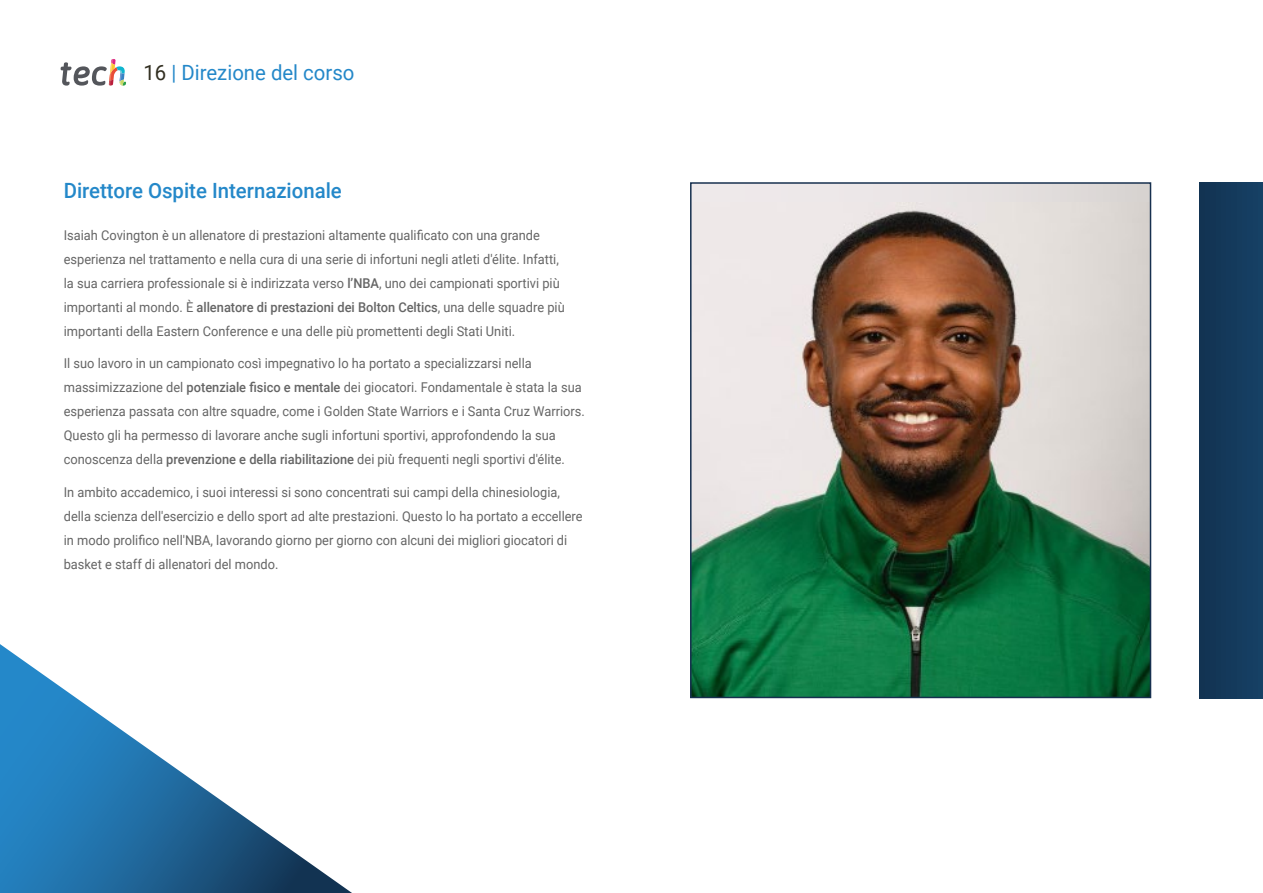
<style>
.page{position:relative;width:1263px;height:893px;background:#fff}
.page>*{position:absolute;margin:0;border:0;box-sizing:border-box;transform-origin:0 0}
.t1{font:500 21px "Roboto";color:#2488c9}
.t2{font:21px "Roboto";color:#2488c9}
.t3{font:13.5px/24px "Roboto";color:#656565;scale:.95 1}
.s1{color:#312e20}
.s2{font-weight:500}
</style>
<div class="page">
<svg style="left:61px;top:59px;width:65px;height:27px"></svg>
<div style="left:691px;top:183px;width:459px;height:514px;background:linear-gradient(to right,#f3edef,#dcd8d6)"></div>
<img style="left:693px;top:202px;width:455px;height:493px">
<div style="left:690px;top:182px;width:461px;height:516px;border:2px solid #17304f"></div>
<svg style="left:0;top:644px;width:352px;height:249px"></svg>
<div style="left:1199px;top:182px;width:64px;height:516px;background:#14395b"></div>
<h1 class="t2" style="left:144px;top:57px;width:213px"><span class="s1">16</span> | Direzione del corso</h1>
<h1 class="t1" style="left:64px;top:176px;width:280px">Direttore Ospite Internazionale</h1>
<p class="t3" style="left:64px;top:222px;width:529px">Isaiah Covington è un allenatore di prestazioni altamente qualificato con una grande esperienza nel trattamento e nella cura di una serie di infortuni negli atleti d'élite. Infatti, la sua carriera professionale si è indirizzata verso <span class="s2">l’NBA</span>, uno dei campionati sportivi più importanti al mondo. È <span class="s2">allenatore di prestazioni dei Bolton Celtics</span>, una delle squadre più importanti della Eastern Conference e una delle più promettenti degli Stati Uniti.</p>
<p class="t3" style="left:64px;top:351px;width:550px">Il suo lavoro in un campionato così impegnativo lo ha portato a specializzarsi nella massimizzazione del <span class="s2">potenziale fisico e mentale</span> dei giocatori. Fondamentale è stata la sua esperienza passata con altre squadre, come i Golden State Warriors e i Santa Cruz Warriors.<br>Questo gli ha permesso di lavorare anche sugli infortuni sportivi, approfondendo la sua conoscenza della <span class="s2">prevenzione e della riabilitazione</span> dei più frequenti negli sportivi d'élite.</p>
<p class="t3" style="left:64px;top:479px;width:548px">In ambito accademico, i suoi interessi si sono concentrati sui campi della chinesiologia, della scienza dell'esercizio e dello sport ad alte prestazioni. Questo lo ha portato a eccellere in modo prolifico nell'NBA, lavorando giorno per giorno con alcuni dei migliori giocatori di basket e staff di allenatori del mondo.</p>
</div>
